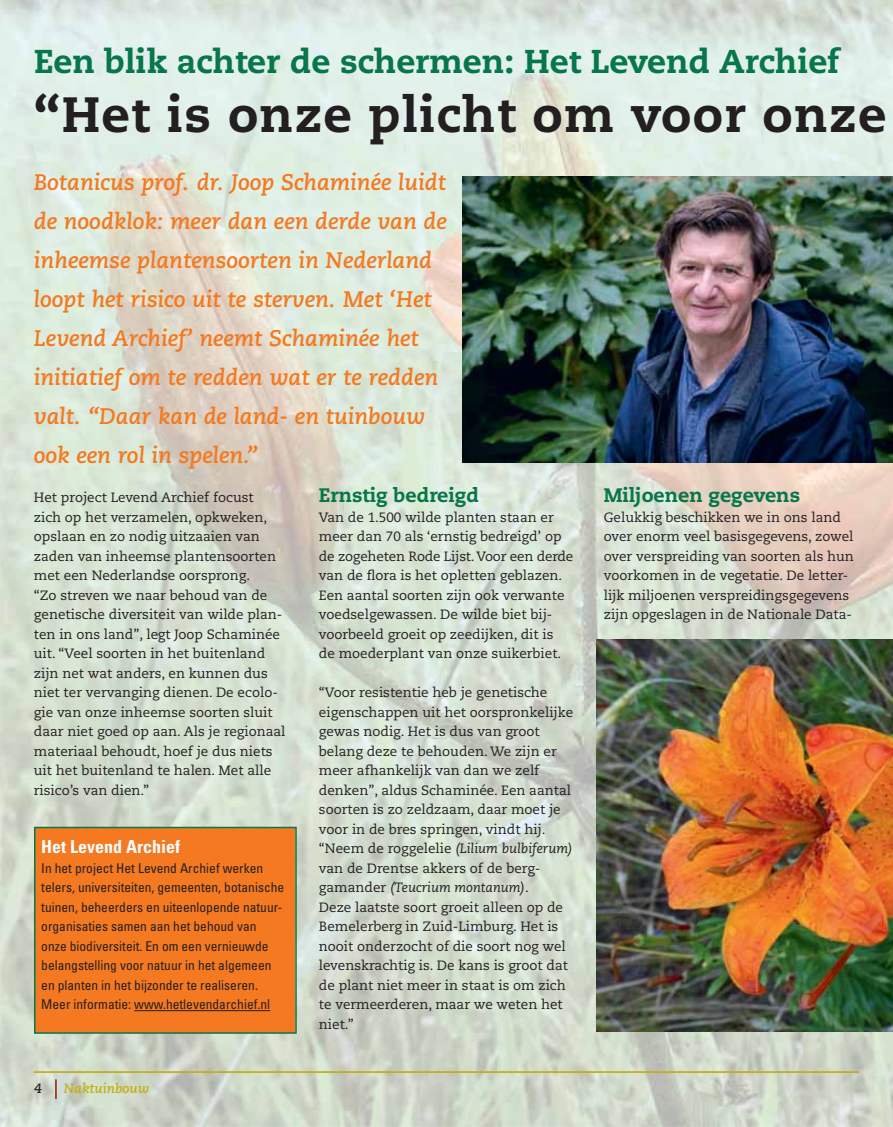
<style>
.page{position:relative;width:893px;height:1127px;background:#fff}
.page>*{position:absolute;margin:0;border:0;box-sizing:border-box;transform-origin:0 0}
.t1{font:800 49.5px "Caecilia LT Std";letter-spacing:.025em;color:#231f20}
.t2{font:800 33px "Caecilia LT Std";color:#07764a}
.t3{font:italic 700 22.5px/39px "Caecilia LT Std";color:#f47920}
.t4{font:800 19.5px "Caecilia LT Std";color:#07764a}
.t5{font:700 condensed 18px "Univers";color:#fff}
.t6{font:13.5px/19.5px "Caecilia LT Std";color:#231f20}
.t7{font:condensed 13.5px/19.5px "Univers";color:#231f20}
.t8{font:italic 700 13.5px "Caecilia LT Std";color:#c1b015}
.t9{font:italic 700 13.5px "Caecilia LT Std";color:#231f20}
.s1{font-style:italic}
</style>
<div class="page">
<img style="left:0;top:0;width:420px;height:1127px">
<img style="left:420px;top:430px;width:210px;height:697px">
<img style="left:630px;top:1031px;width:263px;height:96px">
<img style="left:630px;top:430px;width:263px;height:209px">
<img style="left:420px;top:0;width:53px;height:430px">
<img style="left:841px;top:0;width:52px;height:430px">
<img style="left:473px;top:0;width:368px;height:176px">
<img style="left:463px;top:176px;width:429px;height:287px">
<img style="left:596px;top:639px;width:297px;height:392px">
<hr style="left:34px;top:1071px;width:825px;height:1px;background:#c1b015">
<hr style="left:55px;top:1079px;width:2px;height:20px;background:#a04119">
<div style="left:36px;top:828px;width:259px;height:204px;background:#f47920"></div>
<div style="left:34px;top:827px;width:263px;height:207px;border:2px solid #07764a"></div>
<hr style="left:134px;top:1010px;width:136px;height:1px;background:#231f20">
<h2 class="t2" style="left:34px;top:45px;width:806px">Een blik achter de schermen: Het Levend Archief</h2>
<h1 class="t1" style="left:34px;top:90px;width:854px">“Het is onze plicht om voor onze</h1>
<p class="t3" style="left:34px;top:164px;width:414px">Botanicus prof. dr. Joop Schaminée luidt de noodklok: meer dan een derde van de inheemse plantensoorten in Nederland loopt het risico uit te sterven. Met ‘Het Levend Archief’ neemt Schaminée het initiatief om te redden wat er te redden valt. “Daar kan de land- en tuinbouw ook een rol in spelen.”</p>
<p class="t6" style="left:34px;top:488px;width:253px">Het project Levend Archief focust<br>zich op het verzamelen, opkweken, opslaan en zo nodig uitzaaien van zaden van inheemse plantensoorten met een Nederlandse oorsprong.<br>“Zo streven we naar behoud van de genetische diversiteit van wilde plan&shy;ten in ons land”, legt Joop Schaminée uit. “Veel soorten in het buitenland zijn net wat anders, en kunnen dus niet ter vervanging dienen. De ecolo&shy;gie van onze inheemse soorten sluit daar niet goed op aan. Als je regionaal materiaal behoudt, hoef je dus niets uit het buitenland te halen. Met alle risico’s van dien.”</p>
<h3 class="t4" style="left:319px;top:486px;width:162px">Ernstig bedreigd</h3>
<p class="t6" style="left:319px;top:508px;width:256px">Van de 1.500 wilde planten staan er meer dan 70 als ‘ernstig bedreigd’ op de zogeheten Rode Lijst. Voor een derde van de flora is het opletten geblazen.<br>Een aantal soorten zijn ook verwante voedselgewassen. De wilde biet bij&shy;voorbeeld groeit op zeedijken, dit is<br>de moederplant van onze suikerbiet.</p>
<p class="t6" style="left:319px;top:683px;width:256px">“Voor resistentie heb je genetische eigenschappen uit het oorspronkelijke gewas nodig. Het is dus van groot belang deze te behouden. We zijn er meer afhankelijk van dan we zelf denken”, aldus Schaminée. Een aantal soorten is zo zeldzaam, daar moet je voor in de bres springen, vindt hij. “Neem de roggelelie <span class="s1">(Lilium bulbiferum) </span>van de Drentse akkers of de berg&shy;gamander <span class="s1">(Teucrium montanum)</span>.<br>Deze laatste soort groeit alleen op de Bemelerberg in Zuid-Limburg. Het is nooit onderzocht of die soort nog wel levenskrachtig is. De kans is groot dat de plant niet meer in staat is om zich te vermeerderen, maar we weten het niet.”</p>
<h3 class="t5" style="left:41px;top:836px;width:140px">Het Levend Archief</h3>
<p class="t7" style="left:41px;top:860px;width:244px">In het project Het Levend Archief werken telers, universiteiten, gemeenten, botanische tuinen, beheerders en uiteenlopende natuur&shy;organisaties samen aan het behoud van onze biodiversiteit. En om een vernieuwde belangstelling voor natuur in het algemeen en planten in het bijzonder te realiseren.<br>Meer informatie: www.hetlevendarchief.nl</p>
<p class="t9" style="left:34px;top:1081px;width:9px">4</p>
<p class="t8" style="left:64px;top:1081px;width:87px">Naktuinbouw</p>
<h3 class="t4" style="left:604px;top:486px;width:198px">Miljoenen gegevens</h3>
<p class="t6" style="left:604px;top:508px;width:252px">Gelukkig beschikken we in ons land over enorm veel basisgegevens, zowel over verspreiding van soorten als hun voorkomen in de vegetatie. De letter&shy;lijk miljoenen verspreidingsgegevens zijn opgeslagen in de Nationale Data-</p>
</div>
